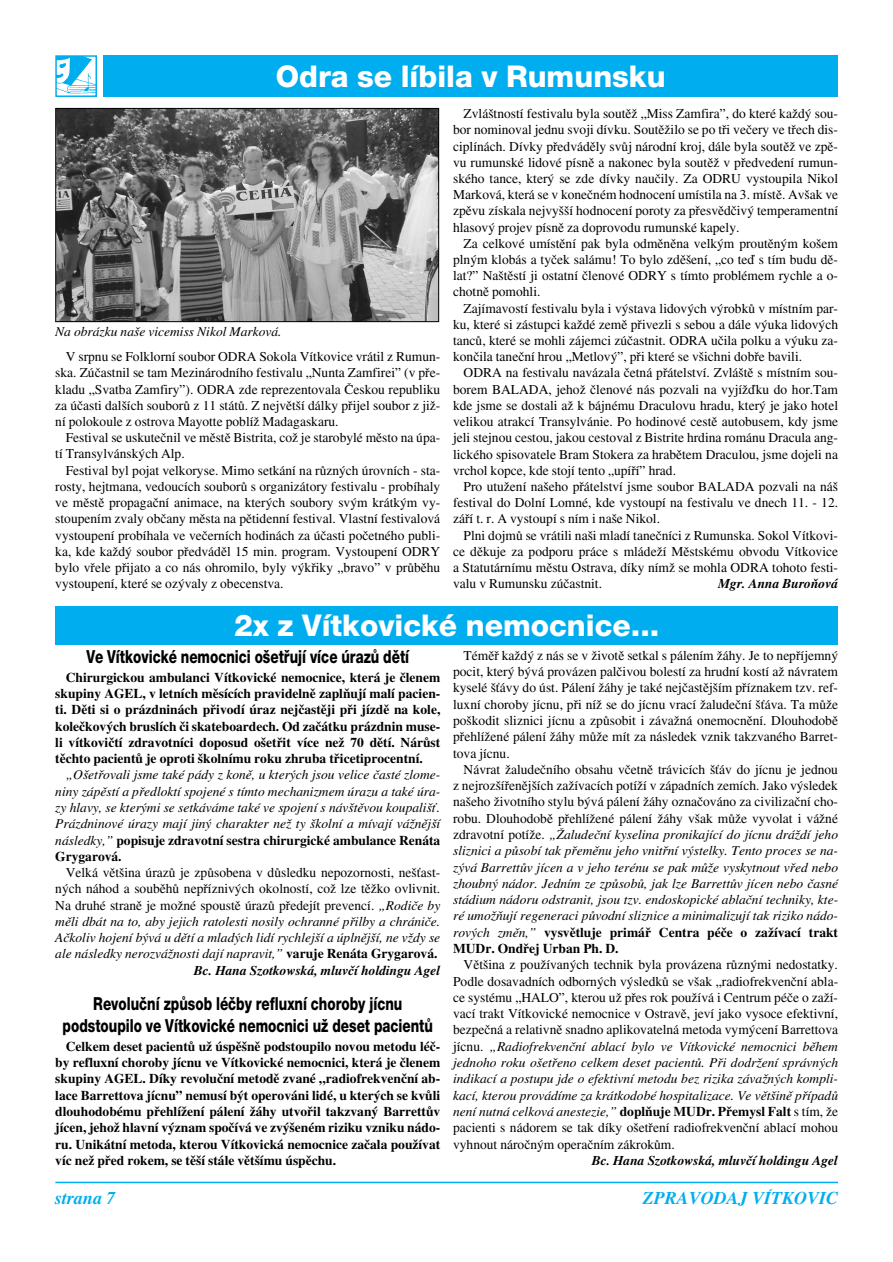
<style>
.page{position:relative;width:893px;height:1262px;background:#fff}
.page>*{position:absolute;margin:0;border:0;box-sizing:border-box;transform-origin:0 0}
.t1{font:800 30px "Helvetica Neue CE";color:#fff}
.t2{font:800 18px/21.8px "Helvetica Neue CE";color:#000;text-align:center;scale:.75 1}
.t3{font:italic 700 18px "Times CE";color:#00aeef}
.t4{font:13.5px/16.2px "Times CE";color:#000;text-align:justify}
.t5{font:italic 13.5px/16.2px "Times CE";color:#000;text-align:justify}
.t6{font:700 13.5px/16.2px "Times CE";color:#000;text-align:justify}
.t7{font:italic 700 13.5px "Times CE";color:#000}
.s1{font-weight:700;font-style:normal}
.s2{font-style:normal}
.s3{font-weight:700}
.s4{font-style:italic}
</style>
<div class="page">
<hr style="left:55px;top:1181px;width:783px;height:2px;background:#00aeef">
<img style="left:58px;top:58px;width:36px;height:36px">
<div style="left:55px;top:55px;width:42px;height:42px;border:2px solid #00aeef"></div>
<div style="left:103px;top:55px;width:735px;height:42px;background:#00aeef"></div>
<div style="left:55px;top:606px;width:783px;height:38px;background:#00aeef"></div>
<img style="left:57px;top:110px;width:380px;height:210px">
<div style="left:55px;top:108px;width:384px;height:214px;border:1px solid #000"></div>
<h1 class="t1" style="left:276px;top:66px;width:391px">Odra se líbila v Rumunsku</h1>
<p class="t5" style="left:55px;top:325px;width:228px">Na obrázku na‰e vicemiss Nikol Marková.</p>
<p class="t4" style="left:55px;top:350px;width:386px;text-indent:11px">V srpnu se Folklorní soubor ODRA Sokola Vítkovice vrátil z Rumun&shy;ska. Zúãastnil se tam Mezinárodního festivalu „Nunta Zamfirei” (v pfie&shy;kladu „Svatba Zamfiry”). ODRA zde reprezentovala âeskou republiku za úãasti dal‰ích souborÛ z 11 státÛ. Z nejvût‰í dálky pfiijel soubor z jiÏ&shy;ní polokoule z ostrova Mayotte poblíÏ Madagaskaru.</p>
<p class="t4" style="left:55px;top:431px;width:386px;text-indent:11px">Festival se uskuteãnil ve mûstû Bistrita, coÏ je starobylé mûsto na úpa&shy;tí Transylvánsk˘ch Alp.</p>
<p class="t4" style="left:55px;top:463px;width:386px;text-indent:11px">Festival byl pojat velkoryse. Mimo setkání na rÛzn˘ch úrovních - sta&shy;rosty, hejtmana, vedoucích souborÛ s organizátory festivalu - probíhaly ve mûstû propagaãní animace, na kter˘ch soubory sv˘m krátk˘m vy&shy;stoupením zvaly obãany mûsta na pûtidenní festival. Vlastní festivalová vystoupení probíhala ve veãerních hodinách za úãasti poãetného publi&shy;ka, kde kaÏd˘ soubor pfiedvádûl 15 min. program. Vystoupení ODRY bylo vfiele pfiijato a co nás ohromilo, byly v˘kfiiky „bravo” v prÛbûhu vystoupení, které se oz˘valy z obecenstva.</p>
<p class="t4" style="left:453px;top:107px;width:386px;text-indent:11px">Zvlá‰tností festivalu byla soutûÏ „Miss Zamfira”, do které kaÏd˘ sou&shy;bor nominoval jednu svoji dívku. SoutûÏilo se po tfii veãery ve tfiech dis&shy;ciplínách. Dívky pfiedvádûly svÛj národní kroj, dále byla soutûÏ ve zpû&shy;vu rumunské lidové písnû a nakonec byla soutûÏ v pfiedvedení rumun&shy;ského tance, kter˘ se zde dívky nauãily. Za ODRU vystoupila Nikol Marková, která se v koneãném hodnocení umístila na 3. místû. Av‰ak ve zpûvu získala nejvy‰‰í hodnocení poroty za pfiesvûdãiv˘ temperamentní hlasov˘ projev písnû za doprovodu rumunské kapely.</p>
<p class="t4" style="left:453px;top:236px;width:386px;text-indent:11px">Za celkové umístûní pak byla odmûnûna velk˘m proutûn˘m ko‰em pln˘m klobás a tyãek salámu! To bylo zdû‰ení, „co teì s tím budu dû&shy;lat?” Na‰tûstí ji ostatní ãlenové ODRY s tímto problémem rychle a o&shy;chotnû pomohli.</p>
<p class="t4" style="left:453px;top:301px;width:386px;text-indent:11px">Zajímavostí festivalu byla i v˘stava lidov˘ch v˘robkÛ v místním par&shy;ku, které si zástupci kaÏdé zemû pfiivezli s sebou a dále v˘uka lidov˘ch tancÛ, které se mohli zájemci zúãastnit. ODRA uãila polku a v˘uku za&shy;konãila taneãní hrou „Metlov˘”, pfii které se v‰ichni dobfie bavili.</p>
<p class="t4" style="left:453px;top:366px;width:386px;text-indent:11px">ODRA na festivalu navázala ãetná pfiátelství. Zvlá‰tû s místním sou&shy;borem BALADA, jehoÏ ãlenové nás pozvali na vyjíÏìku do hor.Tam kde jsme se dostali aÏ k bájnému Draculovu hradu, kter˘ je jako hotel velikou atrakcí Transylvánie. Po hodinové cestû autobusem, kdy jsme jeli stejnou cestou, jakou cestoval z Bistrite hrdina románu Dracula ang&shy;lického spisovatele Bram Stokera za hrabûtem Draculou, jsme dojeli na vrchol kopce, kde stojí tento „upífií” hrad.</p>
<p class="t4" style="left:453px;top:479px;width:386px;text-indent:11px">Pro utuÏení na‰eho pfiátelství jsme soubor BALADA pozvali na ná‰ festival do Dolní Lomné, kde vystoupí na festivalu ve dnech 11. - 12. záfií t. r. A vystoupí s ním i na‰e Nikol.</p>
<p class="t4" style="left:453px;top:528px;width:386px;text-indent:11px">Plni dojmÛ se vrátili na‰i mladí taneãníci z Rumunska. Sokol Vítkovi&shy;ce dûkuje za podporu práce s mládeÏí Mûstskému obvodu Vítkovice a Statutárnímu mûstu Ostrava, díky nímÏ se mohla ODRA tohoto festi&shy;valu v Rumunsku zúãastnit.</p>
<p class="t7" style="left:718px;top:578px;width:121px">Mgr. Anna BuroÀová</p>
<h1 class="t1" style="left:234px;top:614px;width:427px">2x z Vítkovické nemocnice...</h1>
<h2 class="t2" style="left:86px;top:647px;width:432px">Ve Vítkovické nemocnici o‰etfiují více úrazÛ dûtí</h2>
<p class="t6" style="left:55px;top:670px;width:386px;text-indent:11px">Chirurgickou ambulanci Vítkovické nemocnice, která je ãlenem skupiny AGEL, v letních mûsících pravidelnû zaplÀují malí pacien&shy;ti. Dûti si o prázdninách pfiivodí úraz nejãastûji pfii jízdû na kole, koleãkov˘ch bruslích ãi skateboardech. Od zaãátku prázdnin muse&shy;li vítkoviãtí zdravotníci doposud o‰etfiit více neÏ 70 dûtí. NárÛst tûchto pacientÛ je oproti ‰kolnímu roku zhruba tfiicetiprocentní.</p>
<p class="t5" style="left:55px;top:768px;width:386px;text-indent:11px">„O‰etfiovali jsme také pády z konû, u kter˘ch jsou velice ãasté zlome&shy;niny zápûstí a pfiedloktí spojené s tímto mechanizmem úrazu a také úra&shy;zy hlavy, se kter˘mi se setkáváme také ve spojení s náv‰tûvou koupali‰È.<br>Prázdninové úrazy mají jin˘ charakter neÏ ty ‰kolní a mívají váÏnûj‰í následky,” <span class="s1">popisuje zdravotní sestra chirurgické ambulance Renáta Grygarová.</span></p>
<p class="t5" style="left:55px;top:865px;width:386px;text-align:right"><span class="s2">Velká vût‰ina úrazÛ je zpÛsobena v dÛsledku nepozornosti, ne‰Èast&shy;n˘ch náhod a soubûhÛ nepfiízniv˘ch okolností, coÏ lze tûÏko ovlivnit.<br>Na druhé stranû je moÏné spoustû úrazÛ pfiedejít prevencí.</span> „Rodiãe by mûli dbát na to, aby jejich ratolesti nosily ochranné pfiilby a chrániãe.<br>Aãkoliv hojení b˘vá u dûtí a mlad˘ch lidí rychlej‰í a úplnûj‰í, ne vÏdy se ale následky nerozváÏnosti dají napravit,” <span class="s1">varuje Renáta Grygarová.<br></span><span class="s3">Bc. Hana Szotkowská, mluvãí holdingu Agel</span></p>
<h2 class="t2" style="left:63px;top:994px;width:495px">Revoluãní zpÛsob léãby refluxní choroby jícnu podstoupilo ve Vítkovické nemocnici uÏ deset pacientÛ</h2>
<p class="t6" style="left:55px;top:1039px;width:386px;text-indent:11px">Celkem deset pacientÛ uÏ úspû‰nû podstoupilo novou metodu léã&shy;by refluxní choroby jícnu ve Vítkovické nemocnici, která je ãlenem skupiny AGEL. Díky revoluãní metodû zvané „radiofrekvenãní ab&shy;lace Barrettova jícnu” nemusí b˘t operováni lidé, u kter˘ch se kvÛli dlouhodobému pfiehlíÏení pálení Ïáhy utvofiil takzvan˘ BarrettÛv jícen, jehoÏ hlavní v˘znam spoãívá ve zv˘‰eném riziku vzniku nádo&shy;ru. Unikátní metoda, kterou Vítkovická nemocnice zaãala pouÏívat víc neÏ pfied rokem, se tû‰í stále vût‰ímu úspûchu.</p>
<p class="t4" style="left:453px;top:648px;width:386px;text-indent:11px">Témûfi kaÏd˘ z nás se v Ïivotû setkal s pálením Ïáhy. Je to nepfiíjemn˘ pocit, kter˘ b˘vá provázen palãivou bolestí za hrudní kostí aÏ návratem kyselé ‰Èávy do úst. Pálení Ïáhy je také nejãastûj‰ím pfiíznakem tzv. ref&shy;luxní choroby jícnu, pfii níÏ se do jícnu vrací Ïaludeãní ‰Èáva. Ta mÛÏe po‰kodit sliznici jícnu a zpÛsobit i závaÏná onemocnûní. Dlouhodobû pfiehlíÏené pálení Ïáhy mÛÏe mít za následek vznik takzvaného Barret&shy;tova jícnu.</p>
<p class="t5" style="left:453px;top:762px;width:386px;text-indent:11px"><span class="s2">Návrat Ïaludeãního obsahu vãetnû trávicích ‰Èáv do jícnu je jednou z nejroz‰ífienûj‰ích zaÏívacích potíÏí v západních zemích. Jako v˘sledek na‰eho Ïivotního stylu b˘vá pálení Ïáhy oznaãováno za civilizaãní cho&shy;robu. Dlouhodobû pfiehlíÏené pálení Ïáhy v‰ak mÛÏe vyvolat i váÏné zdravotní potíÏe.</span> „Îaludeãní kyselina pronikající do jícnu dráÏdí jeho sliznici a pÛsobí tak pfiemûnu jeho vnitfiní v˘stelky. Tento proces se na&shy;z˘vá BarrettÛv jícen a v jeho terénu se pak mÛÏe vyskytnout vfied nebo zhoubn˘ nádor. Jedním ze zpÛsobÛ, jak lze BarrettÛv jícen nebo ãasné stádium nádoru odstranit, jsou tzv. endoskopické ablaãní techniky, kte&shy;ré umoÏÀují regeneraci pÛvodní sliznice a minimalizují tak riziko nádo&shy;rov˘ch zmûn,” <span class="s1">vysvûtluje primáfi Centra péãe o zaÏívací trakt MUDr. Ondfiej Urban Ph. D.</span></p>
<p class="t4" style="left:453px;top:958px;width:386px;text-indent:11px">Vût‰ina z pouÏívan˘ch technik byla provázena rÛzn˘mi nedostatky.<br>Podle dosavadních odborn˘ch v˘sledkÛ se v‰ak „radiofrekvenãní abla&shy;ce systému „HALO”, kterou uÏ pfies rok pouÏívá i Centrum péãe o zaÏí&shy;vací trakt Vítkovické nemocnice v Ostravû, jeví jako vysoce efektivní, bezpeãná a relativnû snadno aplikovatelná metoda vym˘cení Barrettova jícnu. <span class="s4">„Radiofrekvenãní ablací bylo ve Vítkovické nemocnici bûhem jednoho roku o‰etfieno celkem deset pacientÛ. Pfii dodrÏení správn˘ch indikací a postupu jde o efektivní metodu bez rizika závaÏn˘ch kompli&shy;kací, kterou provádíme za krátkodobé hospitalizace. Ve vût‰inû pfiípadÛ není nutná celková anestezie,”</span> <span class="s3">doplÀuje MUDr. Pfiemysl Falt</span> s tím, Ïe pacienti s nádorem se tak díky o‰etfiení radiofrekvenãní ablací mohou vyhnout nároãn˘m operaãním zákrokÛm.</p>
<p class="t7" style="left:591px;top:1155px;width:248px">Bc. Hana Szotkowská, mluvãí holdingu Agel</p>
<h2 class="t3" style="left:55px;top:1191px;width:62px">strana 7</h2>
<h2 class="t3" style="left:643px;top:1191px;width:197px">ZPRAVODAJ VÍTKOVIC</h2>
</div>
